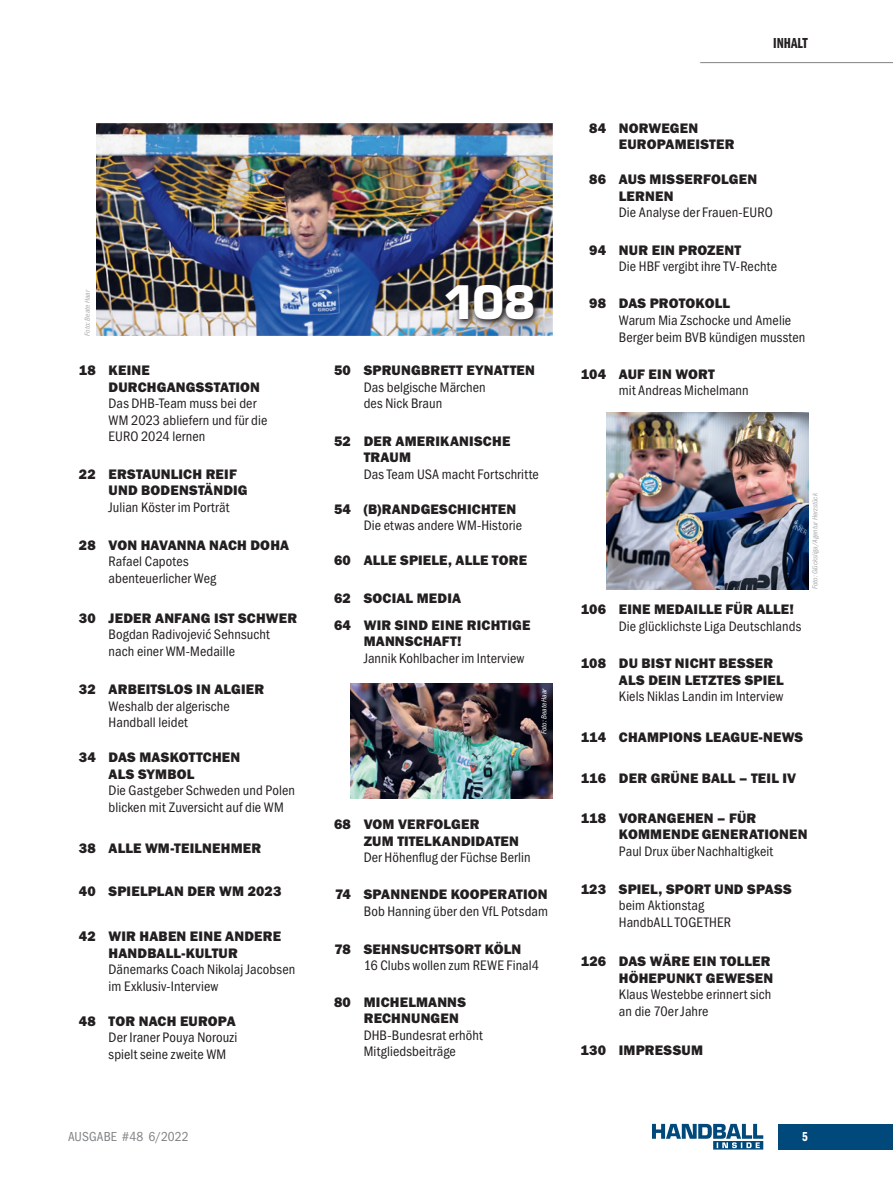
<style>
.page{position:relative;width:893px;height:1191px;background:#fff}
.page>*{position:absolute;margin:0;border:0;box-sizing:border-box;transform-origin:0 0}
.t1{font:700 45px "Eurostile LT Std";color:#fff}
.t2{font:15px "Franklin Gothic URW Com Dem";color:#231f20}
.t3{font:14.25px/16.5px "Franklin Gothic URW Cond";letter-spacing:.005em;color:#231f20}
.t4{font:14.25px/16.5px "Franklin Gothic URW Hea";letter-spacing:.01em;color:#231f20}
.t5{font:13.5px "Franklin Gothic URW Cond";letter-spacing:.01em;color:#808285}
.t6{font:13.5px "Franklin Gothic URW Com Dem";color:#fff}
.t7{font:7.5px "Franklin Gothic URW Con Boo Ita";color:#a8a9ad}
.t8{font:7.5px "Franklin Gothic URW Con Boo Ita";color:#fff}
</style>
<div class="page">
<hr style="left:700px;top:62px;width:193px;height:1px;background:#808285">
<div style="left:779px;top:1123px;width:114px;height:26px;background:#01497b"></div>
<svg style="left:652px;top:1123px;width:111px;height:26px"></svg>
<img style="left:606px;top:412px;width:202px;height:177px">
<img style="left:96px;top:123px;width:457px;height:213px">
<img style="left:350px;top:683px;width:202px;height:115px">
<img style="left:440px;top:279px;width:102px;height:49px">
<p class="t7" style="left:83px;top:336px;width:47px;rotate:-90deg">Foto: Beate Haar</p>
<p class="t4" style="left:109px;top:362px;width:153px;text-indent:-30px">18 KEINE<br>DURCHGANGSSTATION</p>
<p class="t3" style="left:109px;top:394px;width:160px">Das DHB-Team muss bei der<br>WM 2023 abliefern und für die<br>EURO 2024 lernen</p>
<p class="t4" style="left:109px;top:465px;width:141px;text-indent:-30px">22 ERSTAUNLICH REIF<br>UND BODENSTÄNDIG</p>
<p class="t3" style="left:109px;top:498px;width:122px">Julian Köster im Porträt</p>
<p class="t4" style="left:79px;top:536px;width:212px">28 VON HAVANNA NACH DOHA</p>
<p class="t3" style="left:109px;top:552px;width:109px">Rafael Capotes abenteuerlicher Weg</p>
<p class="t4" style="left:79px;top:609px;width:220px">30 JEDER ANFANG IST SCHWER</p>
<p class="t3" style="left:109px;top:625px;width:163px">Bogdan Radivojević Sehnsucht nach einer WM-Medaille</p>
<p class="t4" style="left:79px;top:681px;width:187px">32 ARBEITSLOS IN ALGIER</p>
<p class="t3" style="left:109px;top:696px;width:123px">Weshalb der algerische<br>Handball leidet</p>
<p class="t4" style="left:109px;top:749px;width:133px;text-indent:-30px">34 DAS MASKOTTCHEN<br>ALS SYMBOL</p>
<p class="t3" style="left:109px;top:781px;width:188px">Die Gastgeber Schweden und Polen blicken mit Zuversicht auf die WM</p>
<p class="t4" style="left:79px;top:839px;width:184px">38 ALLE WM-TEILNEHMER</p>
<p class="t4" style="left:79px;top:882px;width:204px">40 SPIELPLAN DER WM 2023</p>
<p class="t4" style="left:109px;top:927px;width:174px;text-indent:-30px">42 WIR HABEN EINE ANDERE<br>HANDBALL-KULTUR</p>
<p class="t3" style="left:109px;top:960px;width:188px">Dänemarks Coach Nikolaj Jacobsen im Exklusiv-Interview</p>
<p class="t4" style="left:79px;top:1012px;width:158px">48 TOR NACH EUROPA</p>
<p class="t3" style="left:109px;top:1028px;width:130px">Der Iraner Pouya Norouzi spielt seine zweite WM</p>
<h1 class="t1" style="left:443px;top:274px;width:94px">108</h1>
<p class="t4" style="left:334px;top:362px;width:202px">50 SPRUNGBRETT EYNATTEN</p>
<p class="t3" style="left:364px;top:378px;width:124px">Das belgische Märchen des Nick Braun</p>
<p class="t4" style="left:364px;top:432px;width:148px;text-indent:-30px">52 DER AMERIKANISCHE<br>TRAUM</p>
<p class="t3" style="left:364px;top:465px;width:177px">Das Team USA macht Fortschritte</p>
<p class="t4" style="left:334px;top:500px;width:184px">54 (B)RANDGESCHICHTEN</p>
<p class="t3" style="left:364px;top:516px;width:160px">Die etwas andere WM-Historie</p>
<p class="t4" style="left:334px;top:552px;width:194px">60 ALLE SPIELE, ALLE TORE</p>
<p class="t4" style="left:334px;top:585px;width:198px;line-height:26.1px">62 SOCIAL MEDIA<br>64 WIR SIND EINE RICHTIGE</p>
<p class="t4" style="left:364px;top:632px;width:99px">MANNSCHAFT!</p>
<p class="t3" style="left:364px;top:648px;width:162px">Jannik Kohlbacher im Interview</p>
<p class="t8" style="left:540px;top:734px;width:47px;rotate:-90deg">Foto: Beate Haar</p>
<p class="t4" style="left:364px;top:816px;width:157px;text-indent:-30px">68 VOM VERFOLGER<br>ZUM TITELKANDIDATEN</p>
<p class="t3" style="left:364px;top:848px;width:168px">Der Höhenflug der Füchse Berlin</p>
<p class="t4" style="left:335px;top:885px;width:214px">74 SPANNENDE KOOPERATION</p>
<p class="t3" style="left:364px;top:901px;width:186px">Bob Hanning über den VfL Potsdam</p>
<p class="t4" style="left:334px;top:940px;width:188px">78 SEHNSUCHTSORT KÖLN</p>
<p class="t3" style="left:364px;top:956px;width:177px">16 Clubs wollen zum REWE Final4</p>
<p class="t4" style="left:364px;top:993px;width:104px;text-indent:-30px">80 MICHELMANNS<br>RECHNUNGEN</p>
<p class="t3" style="left:364px;top:1026px;width:121px">DHB-Bundesrat erhöht<br>Mitgliedsbeiträge</p>
<p class="t2" style="left:773px;top:32px;width:36px">INHALT</p>
<p class="t4" style="left:619px;top:119px;width:117px;text-indent:-30px">84 NORWEGEN<br>EUROPAMEISTER</p>
<p class="t4" style="left:619px;top:171px;width:140px;text-indent:-30px">86 AUS MISSERFOLGEN<br>LERNEN</p>
<p class="t3" style="left:619px;top:203px;width:155px">Die Analyse der Frauen-EURO</p>
<p class="t4" style="left:589px;top:241px;width:153px">94 NUR EIN PROZENT</p>
<p class="t3" style="left:619px;top:257px;width:160px">Die HBF vergibt ihre TV-Rechte</p>
<p class="t4" style="left:589px;top:295px;width:142px">98 DAS PROTOKOLL</p>
<p class="t3" style="left:619px;top:311px;width:188px">Warum Mia Zschocke und Amelie<br>Berger beim BVB kündigen mussten</p>
<p class="t4" style="left:581px;top:365px;width:135px">104 AUF EIN WORT</p>
<p class="t3" style="left:619px;top:381px;width:131px">mit Andreas Michelmann</p>
<p class="t7" style="left:811px;top:589px;width:98px;rotate:-90deg">Foto: Glücksliga/Agentur Herzstück</p>
<p class="t4" style="left:581px;top:600px;width:215px">106 EINE MEDAILLE FÜR ALLE!</p>
<p class="t3" style="left:619px;top:616px;width:184px">Die glücklichste Liga Deutschlands</p>
<p class="t4" style="left:619px;top:655px;width:166px;text-indent:-38px">108 DU BIST NICHT BESSER<br>ALS DEIN LETZTES SPIEL</p>
<p class="t3" style="left:619px;top:687px;width:166px">Kiels Niklas Landin im Interview</p>
<p class="t4" style="left:581px;top:728px;width:224px">114 CHAMPIONS LEAGUE-NEWS</p>
<p class="t4" style="left:581px;top:769px;width:217px">116 DER GRÜNE BALL – TEIL IV</p>
<p class="t4" style="left:619px;top:809px;width:190px;text-indent:-38px">118 VORANGEHEN – FÜR<br>KOMMENDE GENERATIONEN</p>
<p class="t3" style="left:619px;top:841px;width:156px">Paul Drux über Nachhaltigkeit</p>
<p class="t4" style="left:581px;top:880px;width:213px">123 SPIEL, SPORT UND SPASS</p>
<p class="t3" style="left:619px;top:896px;width:114px">beim Aktionstag<br>HandbALL TOGETHER</p>
<p class="t4" style="left:581px;top:952px;width:194px;text-align:right">126 DAS WÄRE EIN TOLLER<br>HÖHEPUNKT GEWESEN</p>
<p class="t3" style="left:619px;top:985px;width:154px">Klaus Westebbe erinnert sich an die 70er Jahre</p>
<p class="t4" style="left:581px;top:1041px;width:124px">130 IMPRESSUM</p>
<p class="t5" style="left:68px;top:1126px;width:122px">AUSGABE #48 6/2022</p>
<p class="t6" style="left:802px;top:1126px;width:7px">5</p>
</div>
